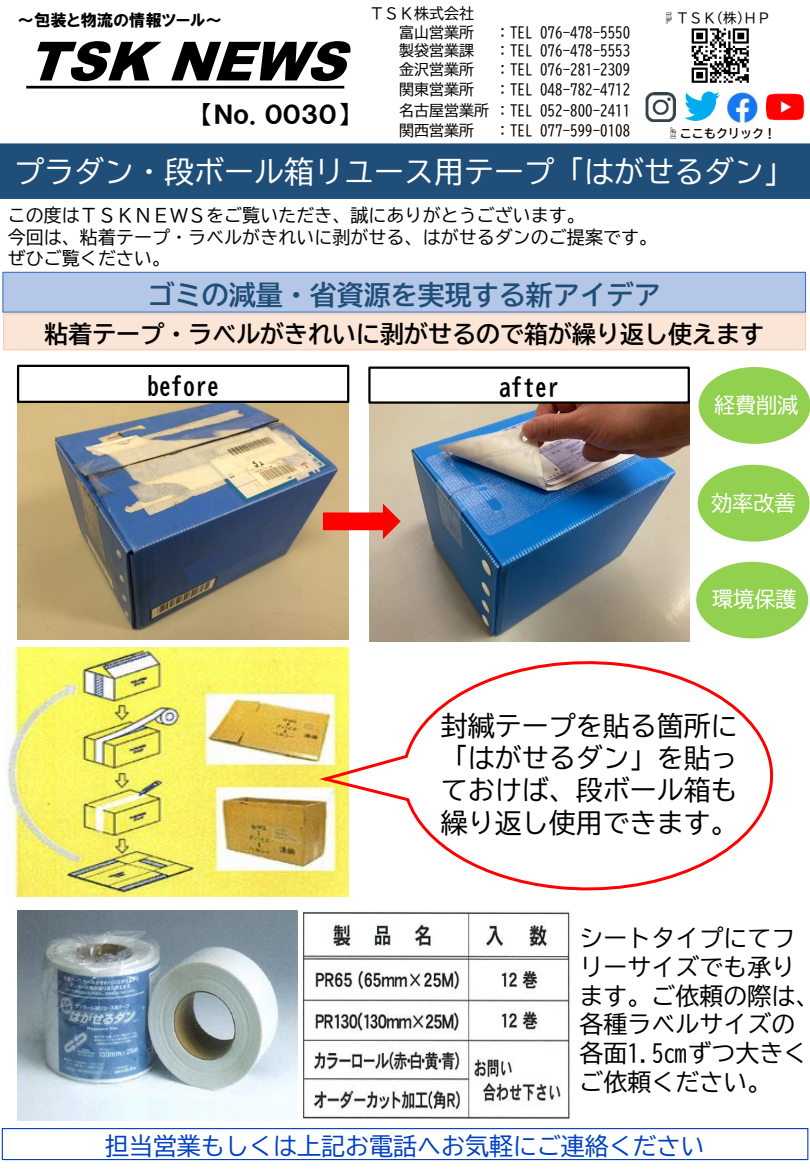
<style>
.page{position:relative;width:810px;height:1170px;background:#fff}
.page>*{position:absolute;margin:0;border:0;box-sizing:border-box;transform-origin:0 0}
.t1{font:italic 900 54px "Arial";color:#000}
.t2{font:30px "BIZ UD Gothic";color:#fff}
.t3{font:27px/32.4px "BIZ UD Gothic";color:#000;text-align:justify}
.t4{font:27px "BIZ UD Gothic Bold";color:#1f4e79}
.t5{font:24px/28.8px "BIZ UD Gothic";color:#000}
.t6{font:24px "BIZ UD Gothic Bold";color:#000}
.t7{font:24px "BIZ UD Gothic";color:#0041c4}
.t8{font:24px "HGP Soei Kakugothic UB";color:#000}
.t9{font:21px "BIZ UD Gothic";color:#fff}
.t10{font:18px/21.6px "BIZ UD Gothic";color:#000}
.t11{font:16.5px "HGP Soei Kakugothic UB";color:#000}
.t12{font:15px/18.6px "BIZ UD Gothic";letter-spacing:.005em;color:#000;text-align:justify}
.t13{font:13.5px "BIZ UD Gothic";color:#000}
.t14{font:12px "BIZ UD Gothic Bold";color:#000}
.s1{font-size:13.5px}
</style>
<div class="page">
<img style="left:369px;top:404px;width:321px;height:238px">
<img style="left:303px;top:911px;width:267px;height:208px">
<img style="left:691px;top:28px;width:58px;height:55px">
<svg style="left:26px;top:86px;width:318px;height:3px"></svg>
<div style="left:3px;top:272px;width:803px;height:40px;background:#b4c7e7"></div>
<div style="left:2px;top:272px;width:804px;height:41px;border:1px solid #4472c4"></div>
<div style="left:0;top:143px;width:810px;height:57px;background:#1f4e79"></div>
<hr style="left:0;top:199px;width:810px;height:1px;background:#fff">
<img style="left:684px;top:92px;width:36px;height:29px">
<img style="left:645px;top:92px;width:30px;height:30px">
<img style="left:766px;top:93px;width:39px;height:28px">
<img style="left:728px;top:93px;width:29px;height:30px">
<div style="left:2px;top:1128px;width:806px;height:32px;border:1px solid #0041c4"></div>
<img style="left:17px;top:911px;width:281px;height:209px">
<img style="left:4px;top:647px;width:344px;height:249px">
<svg style="left:321px;top:654px;width:453px;height:243px"></svg>
<img style="left:18px;top:403px;width:330px;height:236px">
<img style="left:183px;top:519px;width:104px;height:68px">
<div style="left:17px;top:365px;width:332px;height:38px;border:2px solid #000"></div>
<div style="left:368px;top:367px;width:322px;height:37px;border:2px solid #000"></div>
<div style="left:699px;top:367px;width:111px;height:77px;background:#92d050;border-radius:50%"></div>
<div style="left:698px;top:465px;width:112px;height:77px;background:#92d050;border-radius:50%"></div>
<div style="left:696px;top:562px;width:112px;height:76px;background:#92d050;border-radius:50%"></div>
<svg style="left:323px;top:504px;width:78px;height:35px;background:#ec6458"></svg>
<div style="left:4px;top:314px;width:802px;height:36px;background:#fbe5d6"></div>
<div style="left:3px;top:313px;width:803px;height:37px;border:1px solid #f8cbad"></div>
<p class="t11" style="left:18px;top:12px;width:206px">～包装と物流の情報ツール～</p>
<h1 class="t1" style="left:26px;top:22px;width:344px">TSK NEWS</h1>
<h3 class="t8" style="left:202px;top:102px;width:148px">【Ｎｏ．００３０】</h3>
<p class="t12" style="left:399px;top:4px;width:76px;text-indent:-30px">ＴＳＫ株式会社富山営業所製袋営業課</p>
<p class="t12" style="left:495px;top:23px;width:137px;line-height:18px">：TEL 076-478-5550：TEL 076-478-5553</p>
<p class="t12" style="left:399px;top:60px;width:76px">金沢営業所</p>
<p class="t12" style="left:495px;top:60px;width:137px">：TEL 076-281-2309</p>
<p class="t12" style="left:399px;top:80px;width:76px">関東営業所</p>
<p class="t12" style="left:399px;top:80px;width:232px;line-height:20.2px;text-indent:96px">：TEL 048-782-4712名古屋営業所：TEL 052-800-2411関西営業所</p>
<p class="t12" style="left:495px;top:121px;width:137px">：TEL 077-599-0108</p>
<p class="t13" style="left:662px;top:11px;width:110px">☟ＴＳＫ(株)ＨＰ</p>
<p class="t14" style="left:666px;top:127px;width:111px"><span class="s1">☝</span>ここもクリック！</p>
<h2 class="t2" style="left:14px;top:157px;width:782px">プラダン・段ボール箱リユース用テープ「はがせるダン」</h2>
<p class="t10" style="left:8px;top:204px;width:651px">この度はＴＳＫＮＥＷＳをご覧いただき、誠にありがとうございます。<br>今回は、粘着テープ・ラベルがきれいに剥がせる、はがせるダンのご提案です。ぜひご覧ください。</p>
<h3 class="t4" style="left:148px;top:281px;width:514px">ゴミの減量・省資源を実現する新アイデア</h3>
<h3 class="t6" style="left:44px;top:322px;width:721px">粘着テープ・ラベルがきれいに剥がせるので箱が繰り返し使えます</h3>
<h3 class="t6" style="left:147px;top:374px;width:73px">before</h3>
<h3 class="t6" style="left:499px;top:375px;width:61px">after</h3>
<h3 class="t9" style="left:714px;top:394px;width:86px">経費削減</h3>
<h3 class="t9" style="left:711px;top:492px;width:86px">効率改善</h3>
<h3 class="t9" style="left:712px;top:588px;width:86px">環境保護</h3>
<h3 class="t3" style="left:441px;top:709px;width:298px">封緘テープを貼る箇所に「はがせるダン」を貼っておけば、段ボール箱も繰り返し使用できます。</h3>
<h3 class="t5" style="left:580px;top:923px;width:241px">シートタイプにてフリーサイズでも承ります。ご依頼の際は、各種ラベルサイズの各面1.5㎝ずつ大きくご依頼ください。</h3>
<h3 class="t7" style="left:105px;top:1134px;width:601px">担当営業もしくは上記お電話へお気軽にご連絡ください</h3>
</div>
